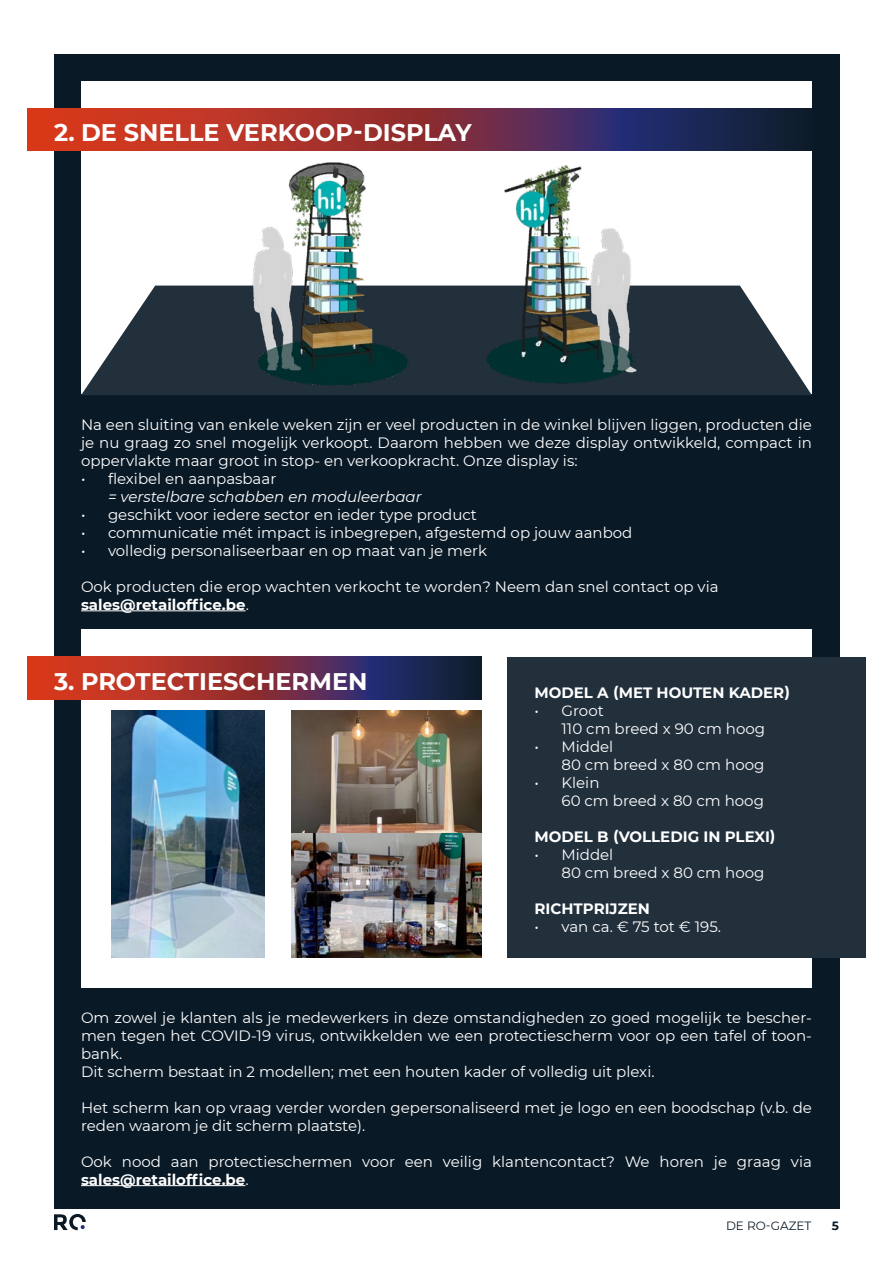
<style>
.page{position:relative;width:893px;height:1263px;background:#fff}
.page>*{position:absolute;margin:0;border:0;box-sizing:border-box;transform-origin:0 0}
.t1{font:700 24px "Montserrat";color:#fff}
.t2{font:15px/18px "Montserrat";color:#fff}
.t3{font:700 15px "Montserrat";color:#fff}
.t4{font:italic 15px "Montserrat";color:#fff}
.t5{font:12px "Montserrat";color:#091926}
.t6{font:700 12px "Montserrat";color:#091926}
.s1{font-weight:700}
</style>
<div class="page">
<div style="left:54px;top:54px;width:785px;height:1155px;background:#091926"></div>
<div style="left:81px;top:81px;width:731px;height:312px;background:#fff"></div>
<svg style="left:81px;top:286px;width:731px;height:109px;fill:#22303c"></svg>
<div style="left:81px;top:630px;width:731px;height:358px;background:#fff"></div>
<img style="left:248px;top:162px;width:163px;height:228px">
<img style="left:481px;top:165px;width:158px;height:225px">
<img style="left:291px;top:710px;width:191px;height:248px">
<img style="left:111px;top:710px;width:154px;height:248px">
<svg style="left:54px;top:1214px;width:32px;height:16px"></svg>
<hr style="left:81px;top:610px;width:165px;height:1px;background:#fff">
<hr style="left:81px;top:1185px;width:164px;height:1px;background:#fff">
<svg style="left:27px;top:108px;width:785px;height:43px;background:#7b2e3b"></svg>
<svg style="left:27px;top:657px;width:455px;height:42px;background:#7b2e3b"></svg>
<div style="left:508px;top:657px;width:358px;height:301px;background:#22303c"></div>
<h1 class="t1" style="left:54px;top:115px;width:419px">2. DE SNELLE VERKOOP-DISPLAY</h1>
<p class="t2" style="left:81px;top:415px;width:732px;text-align:justify">Na een sluiting van enkele weken zijn er veel producten in de winkel blijven liggen, producten die je nu graag zo snel mogelijk verkoopt. Daarom hebben we deze display ontwikkeld, compact in oppervlakte maar groot in stop- en verkoopkracht. Onze display is:</p>
<p class="t2" style="left:81px;top:469px;width:197px">• flexibel en aanpasbaar</p>
<p class="t4" style="left:108px;top:486px;width:315px">= verstelbare schabben en moduleerbaar</p>
<p class="t2" style="left:81px;top:505px;width:398px">• geschikt voor iedere sector en ieder type product</p>
<p class="t2" style="left:81px;top:523px;width:553px">• communicatie mét impact is inbegrepen, afgestemd op jouw aanbod</p>
<p class="t2" style="left:81px;top:541px;width:408px">• volledig personaliseerbaar en op maat van je merk</p>
<p class="t2" style="left:81px;top:577px;width:639px">Ook producten die erop wachten verkocht te worden? Neem dan snel contact op via <span class="s1">sales@retailoffice.be</span>.</p>
<h1 class="t1" style="left:54px;top:664px;width:315px">3. PROTECTIESCHERMEN</h1>
<p class="t3" style="left:535px;top:681px;width:257px">MODEL A (MET HOUTEN KADER)</p>
<p class="t2" style="left:562px;top:701px;width:205px;text-indent:-27px">• Groot<br>110 cm breed x 90 cm hoog</p>
<p class="t2" style="left:562px;top:737px;width:204px;text-indent:-27px">• Middel<br>80 cm breed x 80 cm hoog</p>
<p class="t2" style="left:562px;top:773px;width:204px;text-indent:-27px">• Klein<br>60 cm breed x 80 cm hoog</p>
<p class="t3" style="left:535px;top:825px;width:243px">MODEL B (VOLLEDIG IN PLEXI)</p>
<p class="t2" style="left:562px;top:845px;width:204px;text-indent:-27px">• Middel<br>80 cm breed x 80 cm hoog</p>
<p class="t3" style="left:535px;top:897px;width:117px">RICHTPRIJZEN</p>
<p class="t2" style="left:535px;top:917px;width:188px">• van ca. € 75 tot € 195.</p>
<p class="t2" style="left:81px;top:1008px;width:732px">Om zowel je klanten als je medewerkers in deze omstandigheden zo goed mogelijk te bescher&shy;men tegen het COVID-19 virus, ontwikkelden we een protectiescherm voor op een tafel of toon&shy;bank.<br>Dit scherm bestaat in 2 modellen; met een houten kader of volledig uit plexi.</p>
<p class="t2" style="left:81px;top:1098px;width:732px">Het scherm kan op vraag verder worden gepersonaliseerd met je logo en een boodschap (v.b. de reden waarom je dit scherm plaatste).</p>
<p class="t2" style="left:81px;top:1152px;width:732px">Ook nood aan protectieschermen voor een veilig klantencontact? We horen je graag via <span class="s1">sales@retailoffice.be</span>.</p>
<p class="t5" style="left:726px;top:1218px;width:87px">DE RO-GAZET</p>
<p class="t6" style="left:832px;top:1217px;width:9px">5</p>
</div>
